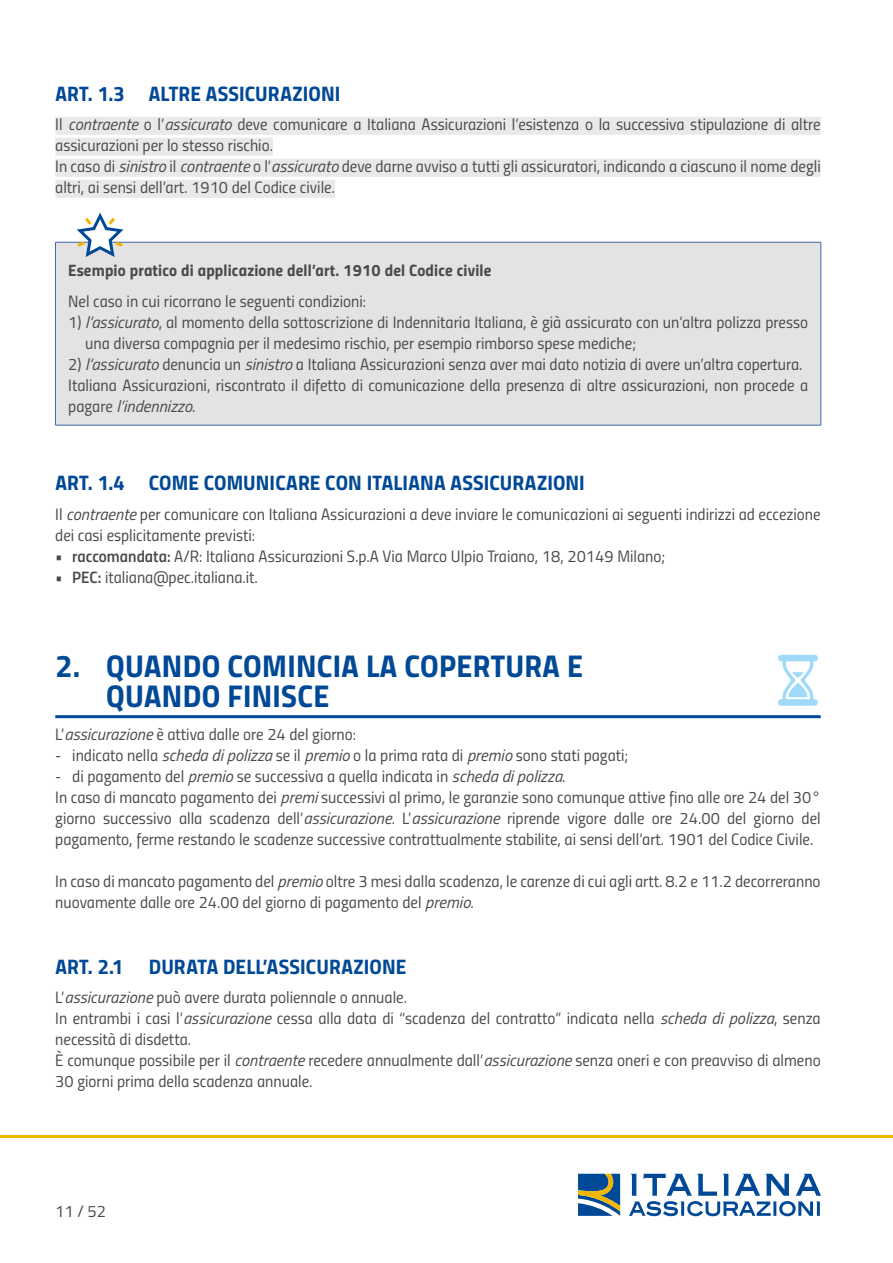
<style>
.page{position:relative;width:893px;height:1263px;background:#fff}
.page>*{position:absolute;margin:0;border:0;box-sizing:border-box;transform-origin:0 0}
.tit_21{font:31.5px/30px "Titillium Bold Upright";letter-spacing:.01em;color:#004996}
.tit_14{font:21px "Titillium Bold Upright";letter-spacing:.005em;color:#004996}
._11n{font:16.5px/21px "Titillium Regular Upright";color:#4a4a49}
._11{font:16.5px/21px "Titillium Regular Upright";color:#4a4a49}
._11n_4-4{font:16.5px/21px "Titillium Regular Upright";color:#4a4a49}
._11b{font:16.5px "Titillium Bold Upright";letter-spacing:.01em;color:#4a4a49}
.s1{font-family:"Titillium";font-style:italic}
.s2{font-family:"Titillium Semibold Upright"}
</style>
<div class="page">
<hr style="left:0;top:1135px;width:893px;height:3px;background:#f0b600">
<svg style="left:578px;top:1174px;width:42px;height:42px;background:#507584"></svg>
<svg style="left:629px;top:1174px;width:192px;height:42px"></svg>
<div style="left:55px;top:117px;width:766px;height:18px;background:#e9e9e9"></div>
<div style="left:55px;top:138px;width:218px;height:18px;background:#e9e9e9"></div>
<div style="left:55px;top:159px;width:766px;height:18px;background:#e9e9e9"></div>
<div style="left:55px;top:180px;width:280px;height:18px;background:#e9e9e9"></div>
<hr style="left:55px;top:715px;width:766px;height:3px;background:#004996">
<div style="left:55px;top:242px;width:766px;height:183px;background:#e3e3e3"></div>
<hr style="left:55px;top:242px;width:766px;height:1px;background:#4165aa">
<hr style="left:55px;top:242px;width:1px;height:183px;background:#4165aa">
<hr style="left:821px;top:242px;width:1px;height:183px;background:#4165aa">
<hr style="left:55px;top:425px;width:766px;height:1px;background:#4165aa">
<svg style="left:77px;top:213px;width:46px;height:44px"></svg>
<svg style="left:778px;top:655px;width:40px;height:51px"></svg>
<p class="tit_14" style="left:55px;top:77px;width:286px">ART. 1.3 ALTRE ASSICURAZIONI</p>
<p class="_11" style="left:55px;top:113px;width:767px">Il <span class="s1">contraente</span> o l’<span class="s1">assicurato</span> deve comunicare a Italiana Assicurazioni l’esistenza o la successiva stipulazione di altre assicurazioni per lo stesso rischio.</p>
<p class="_11" style="left:55px;top:155px;width:767px">In caso di <span class="s1">sinistro</span> il <span class="s1">contraente</span> o l’<span class="s1">assicurato</span> deve darne avviso a tutti gli assicuratori, indicando a ciascuno il nome degli altri, ai sensi dell’art. 1910 del Codice civile.</p>
<p class="_11b" style="left:68px;top:257px;width:425px">Esempio pratico di applicazione dell’art. 1910 del Codice civile</p>
<p class="_11n" style="left:68px;top:290px;width:299px">Nel caso in cui ricorrano le seguenti condizioni:</p>
<p class="_11n_4-4" style="left:85px;top:311px;width:724px;text-indent:-17px">1) <span class="s1">l’assicurato</span>, al momento della sottoscrizione di Indennitaria Italiana, è già assicurato con un’altra polizza presso una diversa compagnia per il medesimo rischio, per esempio rimborso spese mediche;</p>
<p class="_11n_4-4" style="left:68px;top:353px;width:736px">2) <span class="s1">l’assicurato</span> denuncia un <span class="s1">sinistro</span> a Italiana Assicurazioni senza aver mai dato notizia di avere un’altra copertura.</p>
<p class="_11n" style="left:68px;top:374px;width:741px">Italiana Assicurazioni, riscontrato il difetto di comunicazione della presenza di altre assicurazioni, non procede a pagare <span class="s1">l’indennizzo</span>.</p>
<p class="tit_14" style="left:55px;top:467px;width:531px">ART. 1.4 COME COMUNICARE CON ITALIANA ASSICURAZIONI</p>
<p class="_11n" style="left:55px;top:503px;width:767px">Il <span class="s1">contraente</span> per comunicare con Italiana Assicurazioni a deve inviare le comunicazioni ai seguenti indirizzi ad eccezione dei casi esplicitamente previsti:</p>
<p class="_11n" style="left:55px;top:545px;width:611px">• <span class="s2">raccomandata:</span> A/R: Italiana Assicurazioni S.p.A Via Marco Ulpio Traiano, 18, 20149 Milano;</p>
<p class="_11n" style="left:55px;top:566px;width:204px">• <span class="s2">PEC:</span> italiana@pec.italiana.it.</p>
<p class="tit_21" style="left:106px;top:649px;width:478px;text-indent:-51px">2. QUANDO COMINCIA LA COPERTURA E<br>QUANDO FINISCE</p>
<p class="_11n" style="left:55px;top:723px;width:302px">L’<span class="s1">assicurazione</span> è attiva dalle ore 24 del giorno:</p>
<p class="_11n" style="left:55px;top:744px;width:575px">- indicato nella <span class="s1">scheda di polizza</span> se il <span class="s1">premio</span> o la prima rata di <span class="s1">premio</span> sono stati pagati;</p>
<p class="_11n" style="left:55px;top:765px;width:512px">- di pagamento del <span class="s1">premio</span> se successiva a quella indicata in <span class="s1">scheda di polizza</span>.</p>
<p class="_11n" style="left:55px;top:786px;width:767px">In caso di mancato pagamento dei <span class="s1">premi</span> successivi al primo, le garanzie sono comunque attive fino alle ore 24 del 30°</p>
<p class="_11n" style="left:55px;top:807px;width:767px">giorno successivo alla scadenza dell’<span class="s1">assicurazione</span>. L’<span class="s1">assicurazione</span> riprende vigore dalle ore 24.00 del giorno del pagamento, ferme restando le scadenze successive contrattualmente stabilite, ai sensi dell’art. 1901 del Codice Civile.</p>
<p class="_11n" style="left:55px;top:870px;width:767px">In caso di mancato pagamento del <span class="s1">premio</span> oltre 3 mesi dalla scadenza, le carenze di cui agli artt. 8.2 e 11.2 decorreranno nuovamente dalle ore 24.00 del giorno di pagamento del <span class="s1">premio</span>.</p>
<p class="tit_14" style="left:55px;top:950px;width:352px">ART. 2.1 DURATA DELL’ASSICURAZIONE</p>
<p class="_11n" style="left:55px;top:986px;width:353px">L’<span class="s1">assicurazione</span> può avere durata poliennale o annuale.</p>
<p class="_11n" style="left:55px;top:1007px;width:767px">In entrambi i casi l’<span class="s1">assicurazione</span> cessa alla data di “scadenza del contratto” indicata nella <span class="s1">scheda di polizza</span>, senza necessità di disdetta.</p>
<p class="_11n" style="left:55px;top:1049px;width:767px">È comunque possibile per il <span class="s1">contraente</span> recedere annualmente dall’<span class="s1">assicurazione</span> senza oneri e con preavviso di almeno<br>30 giorni prima della scadenza annuale.</p>
<p class="_11n" style="left:55px;top:1200px;width:52px">11 / 52</p>
</div>
